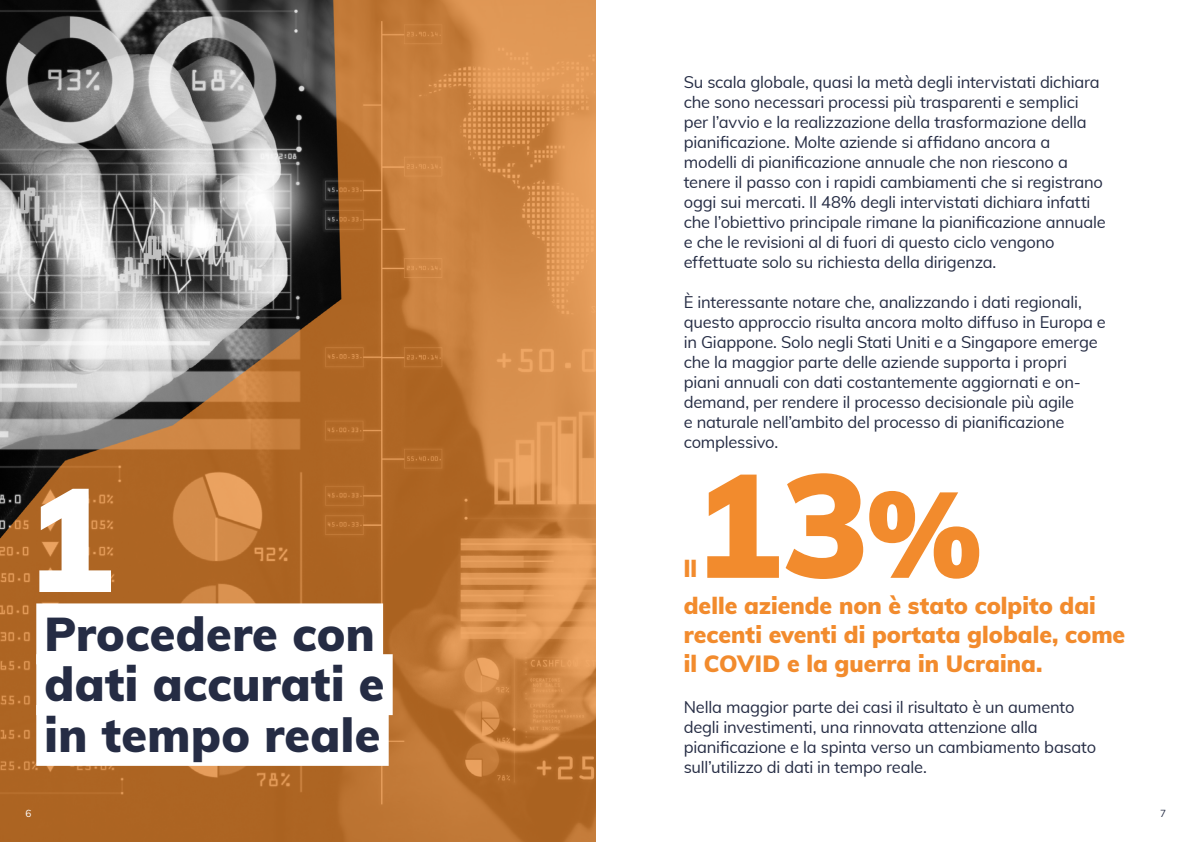
<style>
.page{position:relative;width:1191px;height:842px;background:#fff}
.page>*{position:absolute;margin:0;border:0;box-sizing:border-box;transform-origin:0 0}
.t1{font:900 145px "Muli";color:#f28b2d}
.t2{font:900 145px "Muli";color:#fff}
.t3{font:900 46.4px/50.8px "Muli";letter-spacing:.01em;color:#252c44}
.t4{font:900 23px/29px "Muli";color:#f28b2d}
.t5{font:16.5px/20px "Muli";letter-spacing:-.015em;color:#252c44}
.t6{font:10px "Muli";color:#fff}
.t7{font:10px "Muli";color:#252c44}
.s1{font-size:120px}
</style>
<div class="page">
<img style="left:0;top:0;width:595px;height:842px">
<div style="left:36px;top:603px;width:347px;height:61px;background:#fff"></div>
<div style="left:36px;top:654px;width:357px;height:61px;background:#fff"></div>
<div style="left:36px;top:705px;width:353px;height:61px;background:#fff"></div>
<h1 class="t2" style="left:26px;top:433px;width:89px">1</h1>
<h2 class="t3" style="left:45px;top:606px;width:341px">Procedere con dati accurati e in tempo reale</h2>
<p class="t5" style="left:684px;top:71px;width:423px">Su scala globale, quasi la metà degli intervistati dichiara che sono necessari processi più trasparenti e semplici per l’avvio e la realizzazione della trasformazione della pianificazione. Molte aziende si affidano ancora a modelli di pianificazione annuale che non riescono a tenere il passo con i rapidi cambiamenti che si registrano oggi sui mercati. Il 48% degli intervistati dichiara infatti che l’obiettivo principale rimane la pianificazione annuale e che le revisioni al di fuori di questo ciclo vengono effettuate solo su richiesta della dirigenza.</p>
<p class="t5" style="left:684px;top:291px;width:424px">È interessante notare che, analizzando i dati regionali, questo approccio risulta ancora molto diffuso in Europa e in Giappone. Solo negli Stati Uniti e a Singapore emerge che la maggior parte delle aziende supporta i propri piani annuali con dati costantemente aggiornati e on&shy;demand, per rendere il processo decisionale più agile<br>e naturale nell’ambito del processo di pianificazione complessivo.</p>
<h3 class="t4" style="left:684px;top:553px;width:15px">ll</h3>
<h1 class="t1" style="left:694px;top:419px;width:290px">13<span class="s1">%</span></h1>
<h3 class="t4" style="left:684px;top:590px;width:413px">delle aziende non è stato colpito dai</h3>
<h3 class="t4" style="left:684px;top:619px;width:443px">recenti eventi di portata globale, come il COVID e la guerra in Ucraina.</h3>
<p class="t5" style="left:684px;top:696px;width:414px">Nella maggior parte dei casi il risultato è un aumento degli investimenti, una rinnovata attenzione alla pianificazione e la spinta verso un cambiamento basato sull’utilizzo di dati in tempo reale.</p>
<p class="t6" style="left:26px;top:806px;width:8px">6</p>
<p class="t7" style="left:1160px;top:806px;width:7px">7</p>
</div>
